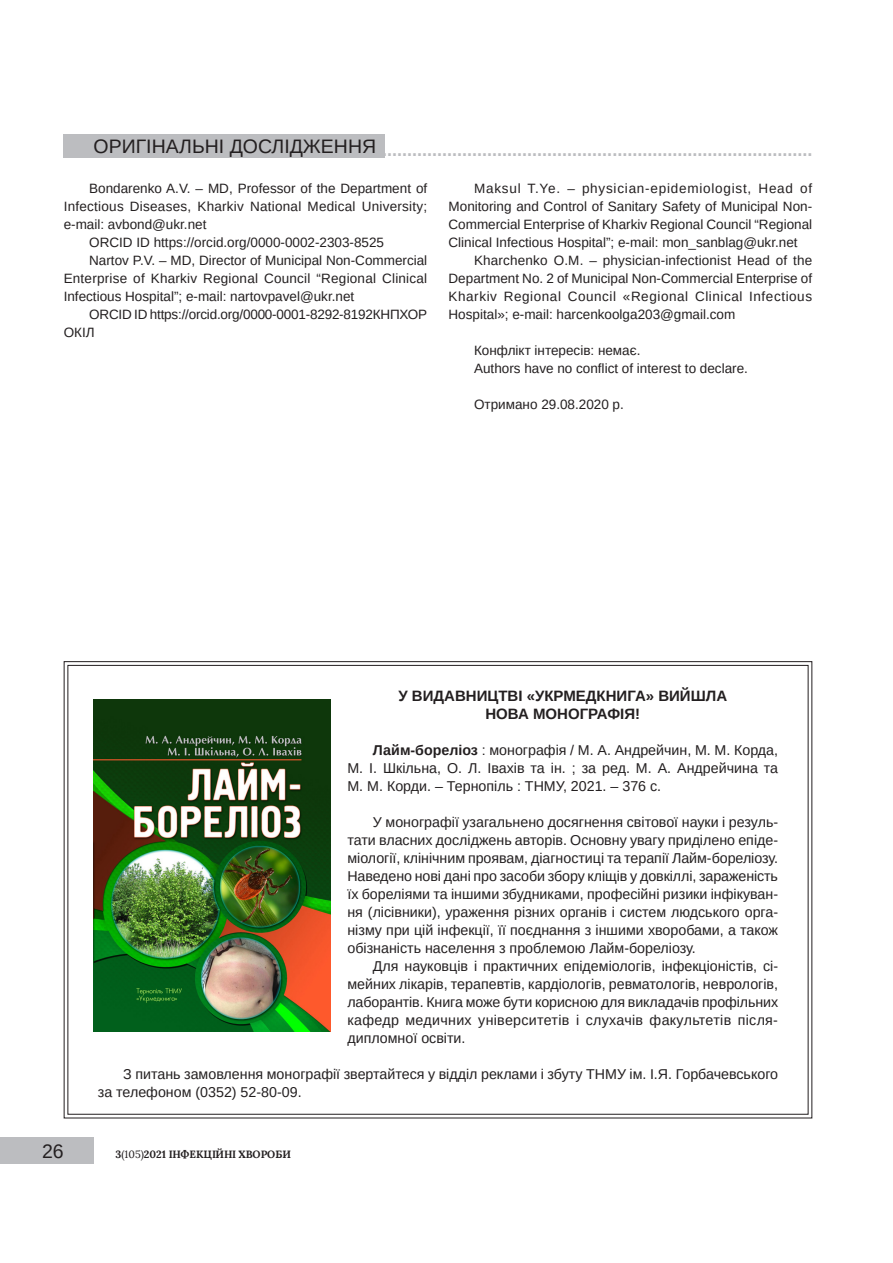
<style>
.page{position:relative;width:893px;height:1263px;background:#fff}
.page>*{position:absolute;margin:0;border:0;box-sizing:border-box;transform-origin:0 0}
.t1{font:19.5px "Arimo";color:#231f20}
.t2{font:700 18px "Arimo";color:#bcbdc0}
.Загол_висновки_і_літ{font:700 15px/18px "Arimo";color:#231f20;text-align:center}
.ткс1{font:14.25px/18px "Arimo";color:#231f20;text-align:justify}
.ткс2{font:13.5px/18px "Arimo";color:#231f20;text-align:justify}
.ткс1-2{font:13.5px "Arimo";color:#231f20}
.t3{font:700 10.5px "Lora";color:#231f20}
.s1{font-weight:700}
.s2{font-weight:400}
</style>
<div class="page">
<div style="left:64px;top:134px;width:321px;height:23px;background:#bcbdc0"></div>
<div style="left:0;top:1137px;width:94px;height:27px;background:#bcbdc0"></div>
<svg style="left:63px;top:661px;width:750px;height:458px"></svg>
<img style="left:94px;top:699px;width:236px;height:332px">
<h1 class="t1" style="left:94px;top:134px;width:284px">ОРИГІНАЛЬНІ ДОСЛІДЖЕННЯ</h1>
<p class="t2" style="left:382px;top:137px;width:432px">......................................................................................</p>
<p class="ткс2" style="left:64px;top:179px;width:365px;text-indent:26px">Bondarenko A.V. – MD, Professor of the Department of Infectious Diseases, Kharkiv National Medical University; e-mail: avbond@ukr.net</p>
<p class="ткс2" style="left:89px;top:233px;width:296px">ORCID ID https://orcid.org/0000-0002-2303-8525</p>
<p class="ткс2" style="left:64px;top:251px;width:365px;text-indent:26px">Nartov P.V. – MD, Director of Municipal Non-Commercial Enterprise of Kharkiv Regional Council “Regional Clinical Infectious Hospital”; e-mail: nartovpavel@ukr.net</p>
<p class="ткс2" style="left:64px;top:305px;width:365px;text-indent:26px">ORCID ID https://orcid.org/0000-0001-8292-8192КНПХОР<br>ОКІЛ</p>
<p class="ткс2" style="left:449px;top:179px;width:365px;text-indent:26px">Maksul T.Ye. – physician-epidemiologist, Head of Monitoring and Control of Sanitary Safety of Municipal Non-Commercial Enterprise of Kharkiv Regional Council “Regional Clinical Infectious Hospital”; e-mail: mon_sanblag@ukr.net</p>
<p class="ткс2" style="left:449px;top:251px;width:365px;text-indent:26px">Kharchenko O.M. – physician-infectionist Head of the Department No. 2 of Municipal Non-Commercial Enterprise of Kharkiv Regional Council «Regional Clinical Infectious Hospital»; e-mail: harcenkoolga203@gmail.com</p>
<p class="ткс1-2" style="left:474px;top:341px;width:168px">Конфлікт інтересів: немає.</p>
<p class="ткс1-2" style="left:474px;top:359px;width:275px">Authors have no conflict of interest to declare.</p>
<p class="ткс1-2" style="left:474px;top:395px;width:151px">Отримано 29.08.2020 р.</p>
<h1 class="t1" style="left:42px;top:1139px;width:23px">26</h1>
<p class="Загол_висновки_і_літ" style="left:398px;top:687px;width:330px">У ВИДАВНИЦТВІ «УКРМЕДКНИГА» ВИЙШЛА<br>НОВА МОНОГРАФІЯ!</p>
<p class="ткс1" style="left:347px;top:741px;width:432px;text-indent:26px"><span class="s1">Лайм-бореліоз</span> : монографія / М. А. Андрейчин, М. М. Корда, М. І. Шкільна, О. Л. Івахів та ін. ; за ред. М. А. Андрейчина та М. М. Корди. – Тернопіль : ТНМУ, 2021. – 376 с.</p>
<p class="ткс1" style="left:347px;top:813px;width:432px;text-indent:26px">У монографії узагальнено досягнення світової науки і резуль&shy;тати власних досліджень авторів. Основну увагу приділено епіде&shy;міології, клінічним проявам, діагностиці та терапії Лайм-бореліозу.<br>Наведено нові дані про засоби збору кліщів у довкіллі, зараженість їх бореліями та іншими збудниками, професійні ризики інфікуван&shy;ня (лісівники), ураження різних органів і систем людського орга&shy;нізму при цій інфекції, її поєднання з іншими хворобами, а також обізнаність населення з проблемою Лайм-бореліозу.</p>
<p class="ткс1" style="left:347px;top:957px;width:432px;text-indent:26px">Для науковців і практичних епідеміологів, інфекціоністів, сі&shy;мейних лікарів, терапевтів, кардіологів, ревматологів, неврологів, лаборантів. Книга може бути корисною для викладачів профільних кафедр медичних університетів і слухачів факультетів після&shy;дипломної освіти.</p>
<p class="ткс1" style="left:98px;top:1065px;width:682px;text-indent:26px">З питань замовлення монографії звертайтеся у відділ реклами і збуту ТНМУ ім. І.Я. Горбачевського за телефоном (0352) 52-80-09.</p>
<p class="t3" style="left:116px;top:1147px;width:177px">3<span class="s2">(105)</span>2021 ІНФЕКЦІЙНІ ХВОРОБИ</p>
</div>
